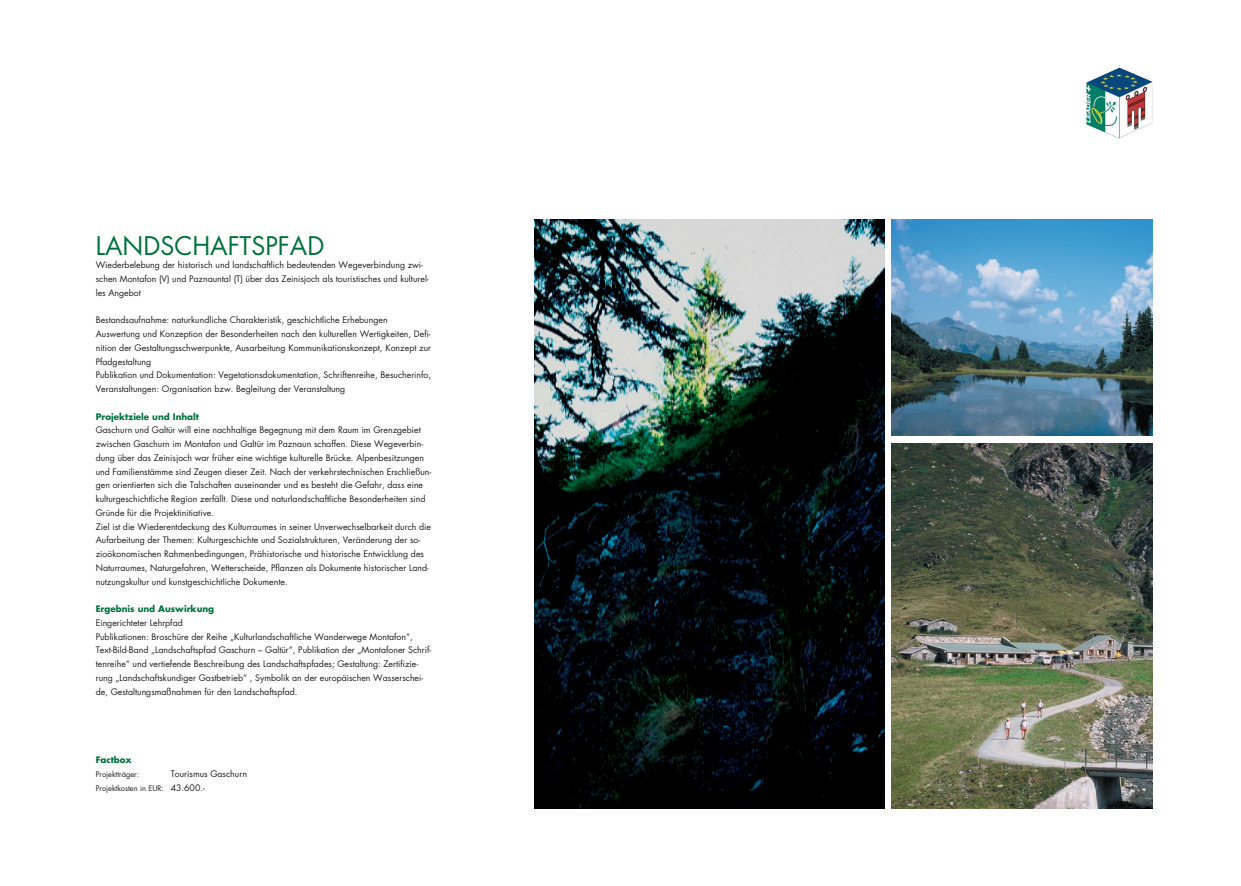
<style>
.page{position:relative;width:1241px;height:886px;background:#fff}
.page>*{position:absolute;margin:0;border:0;box-sizing:border-box;transform-origin:0 0}
.t1{font:25px "Futura";color:#00723f}
.t2{font:8.75px/13.8px "Futura";color:#231f20}
.t3{font:700 8.75px "Futura";color:#00723f}
.t4{font:7.5px "Futura";color:#231f20}
.s1{font-size:8.75px}
</style>
<div class="page">
<img style="left:1086px;top:68px;width:66px;height:71px">
<img style="left:534px;top:220px;width:350px;height:588px">
<img style="left:891px;top:220px;width:261px;height:216px">
<img style="left:891px;top:443px;width:261px;height:365px">
<h1 class="t1" style="left:96px;top:228px;width:230px">LANDSCHAFTSPFAD</h1>
<p class="t2" style="left:96px;top:258px;width:334px">Wiederbelebung der historisch und landschaftlich bedeutenden Wegeverbindung zwi&shy;schen Montafon (V) und Paznauntal (T) über das Zeinisjoch als touristisches und kulturel&shy;les Angebot</p>
<p class="t2" style="left:96px;top:313px;width:337px">Bestandsaufnahme: naturkundliche Charakteristik, geschichtliche Erhebungen Auswertung und Konzeption der Besonderheiten nach den kulturellen Wertigkeiten, Defi&shy;nition der Gestaltungsschwerpunkte, Ausarbeitung Kommunikationskonzept, Konzept zur Pfadgestaltung<br>Publikation und Dokumentation: Vegetationsdokumentation, Schriftenreihe, Besucherinfo, Veranstaltungen: Organisation bzw. Begleitung der Veranstaltung</p>
<p class="t3" style="left:96px;top:410px;width:105px">Projektziele und Inhalt</p>
<p class="t2" style="left:96px;top:423px;width:337px">Gaschurn und Galtür will eine nachhaltige Begegnung mit dem Raum im Grenzgebiet zwischen Gaschurn im Montafon und Galtür im Paznaun schaffen. Diese Wegeverbin&shy;dung über das Zeinisjoch war früher eine wichtige kulturelle Brücke. Alpenbesitzungen und Familienstämme sind Zeugen dieser Zeit. Nach der verkehrstechnischen Erschließun&shy;gen orientierten sich die Talschaften auseinander und es besteht die Gefahr, dass eine kulturgeschichtliche Region zerfällt. Diese und naturlandschaftliche Besonderheiten sind Gründe für die Projektinitiative.<br>Ziel ist die Wiederentdeckung des Kulturraumes in seiner Unverwechselbarkeit durch die Aufarbeitung der Themen: Kulturgeschichte und Sozialstrukturen, Veränderung der so&shy;zioökonomischen Rahmenbedingungen, Prähistorische und historische Entwicklung des Naturraumes, Naturgefahren, Wetterscheide, Pflanzen als Dokumente historischer Land&shy;nutzungskultur und kunstgeschichtliche Dokumente.</p>
<p class="t3" style="left:96px;top:603px;width:120px">Ergebnis und Auswirkung</p>
<p class="t2" style="left:96px;top:615px;width:337px">Eingerichteter Lehrpfad<br>Publikationen: Broschüre der Reihe „Kulturlandschaftliche Wanderwege Montafon“, Text-Bild-Band „Landschaftspfad Gaschurn – Galtür“, Publikation der „Montafoner Schrif&shy;tenreihe“ und vertiefende Beschreibung des Landschaftspfades; Gestaltung: Zertifizie&shy;rung „Landschaftskundiger Gastbetrieb“ , Symbolik an der europäischen Wasserschei&shy;de, Gestaltungsmaßnahmen für den Landschaftspfad.</p>
<p class="t3" style="left:96px;top:754px;width:38px">Factbox</p>
<p class="t4" style="left:96px;top:769px;width:45px">Projektträger:</p>
<p class="t2" style="left:171px;top:767px;width:78px">Tourismus Gaschurn</p>
<p class="t4" style="left:96px;top:783px;width:111px">Projektkosten in EUR: <span class="s1">43.600.-</span></p>
</div>
